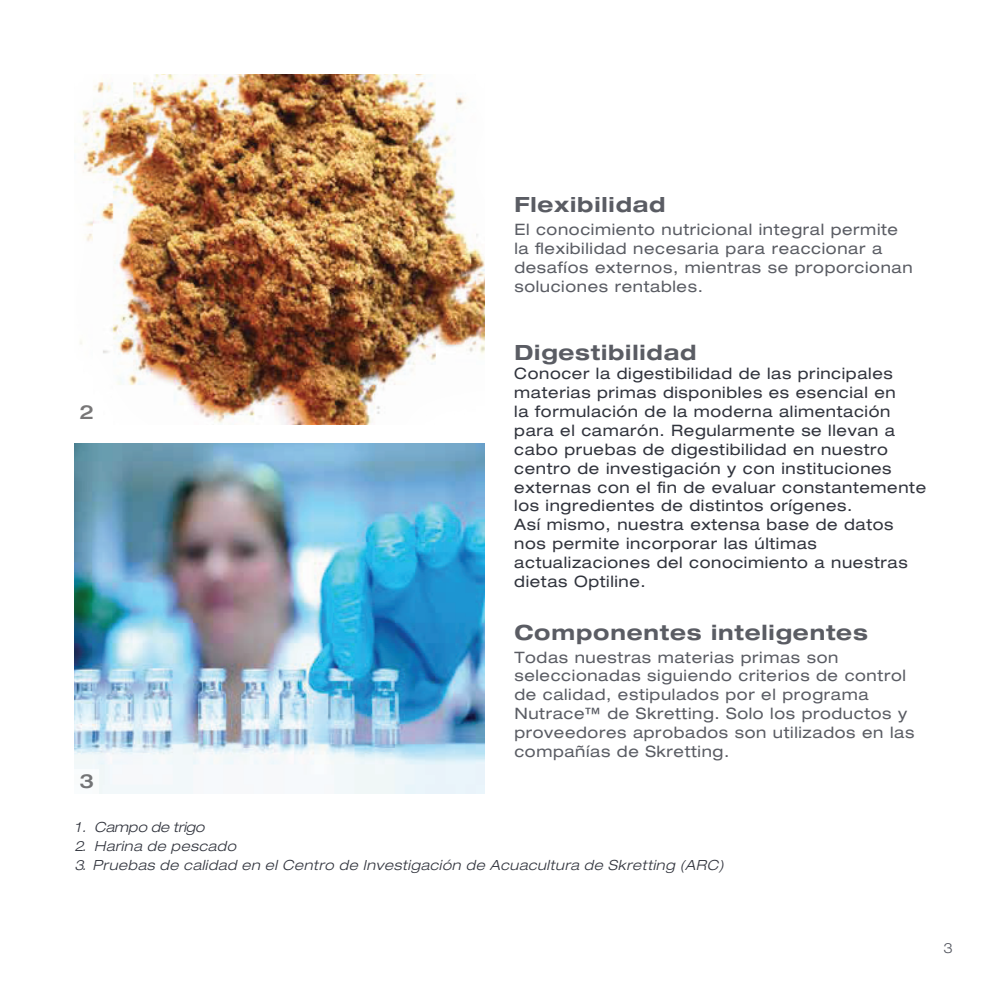
<style>
.page{position:relative;width:993px;height:993px;background:#fff}
.page>*{position:absolute;margin:0;border:0;box-sizing:border-box;transform-origin:0 0}
.t1{font:700 expanded 21px "Helvetica Neue LT Pro";letter-spacing:.04em;color:#31343d}
.t2{font:500 expanded 19.6px "Helvetica Neue LT Std";color:#1f1d1e}
.t3{font:expanded 15.75px/18.9px "Helvetica Neue LT Std";letter-spacing:.04em;color:#31343d}
.t4{font:italic 300 expanded 14px "Helvetica Neue LT Std";letter-spacing:.04em;color:#31343d}
.t5{font:italic 300 expanded 14px "Helvetica Neue LT Std";color:#31343d}
.t6{font:300 expanded 14px "Helvetica Neue LT Std";color:#51545d}
</style>
<div class="page">
<img style="left:74px;top:443px;width:411px;height:350px">
<div style="left:74px;top:768px;width:25px;height:25px;background:#fff"></div>
<img style="left:74px;top:74px;width:411px;height:350px">
<div style="left:74px;top:399px;width:25px;height:25px;background:#fff"></div>
<h1 class="t1" style="left:514px;top:192px;width:153px">Flexibilidad</h1>
<p class="t3" style="left:514px;top:220px;width:399px">El conocimiento nutricional integral permite la flexibilidad necesaria para reaccionar a desafíos externos, mientras se proporcionan soluciones rentables.</p>
<p class="t2" style="left:80px;top:400px;width:16px">2</p>
<h1 class="t1" style="left:514px;top:339px;width:183px">Digestibilidad</h1>
<p class="t3" style="left:514px;top:363px;width:413px">Conocer la digestibilidad de las principales materias primas disponibles es esencial en<br>la formulación de la moderna alimentación para el camarón. Regularmente se llevan a cabo pruebas de digestibilidad en nuestro centro de investigación y con instituciones externas con el fin de evaluar constantemente los ingredientes de distintos orígenes.<br>Así mismo, nuestra extensa base de datos nos permite incorporar las últimas actualizaciones del conocimiento a nuestras dietas Optiline.</p>
<h1 class="t1" style="left:514px;top:619px;width:355px">Componentes inteligentes</h1>
<p class="t3" style="left:514px;top:647px;width:401px">Todas nuestras materias primas son seleccionadas siguiendo criterios de control de calidad, estipulados por el programa Nutrace™ de Skretting. Solo los productos y proveedores aprobados son utilizados en las compañías de Skretting.</p>
<p class="t2" style="left:80px;top:768px;width:16px">3</p>
<p class="t5" style="left:74px;top:818px;width:132px">1. Campo de trigo</p>
<p class="t4" style="left:74px;top:837px;width:163px">2. Harina de pescado</p>
<p class="t4" style="left:74px;top:856px;width:650px">3. Pruebas de calidad en el Centro de Investigación de Acuacultura de Skretting (ARC)</p>
<p class="t6" style="left:943px;top:939px;width:11px">3</p>
</div>
